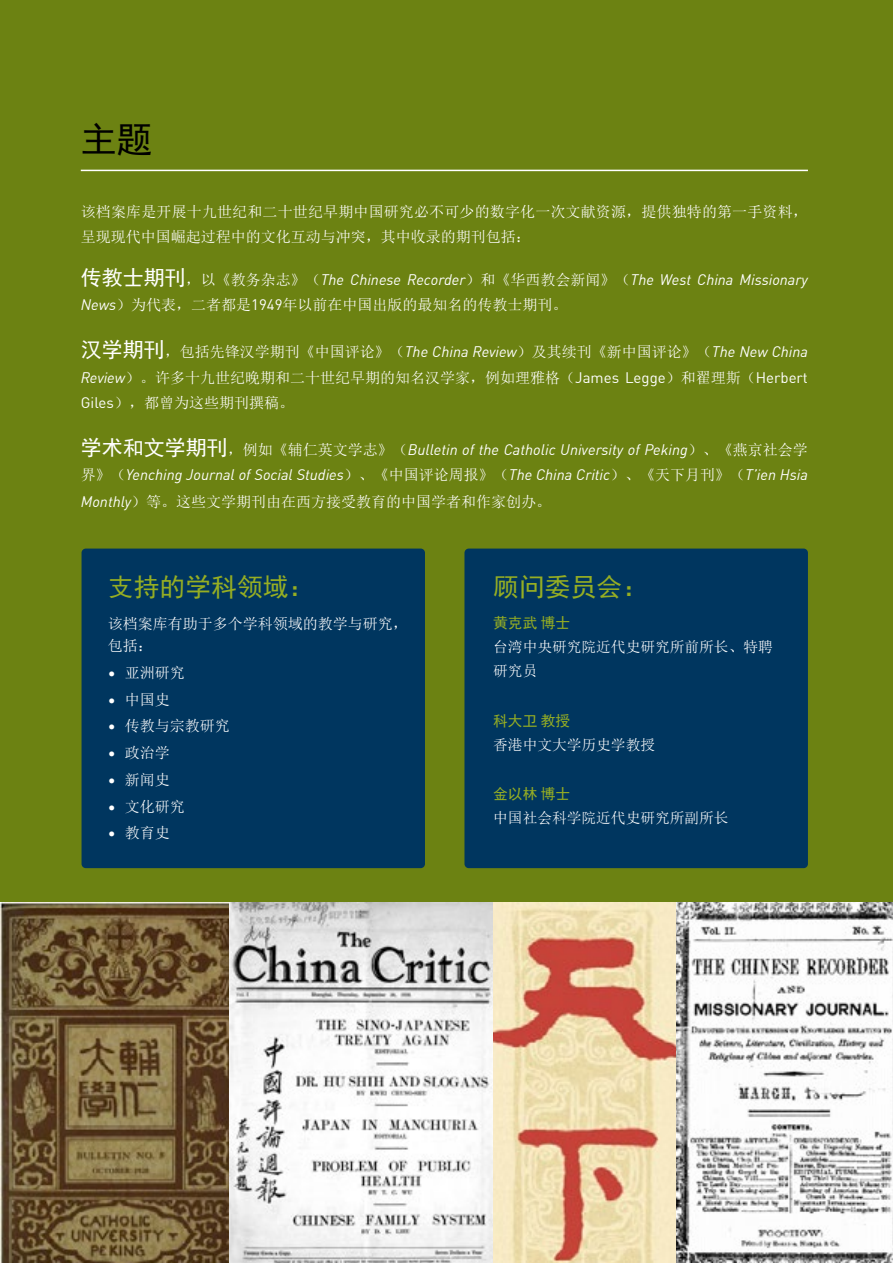
<style>
.page{position:relative;width:893px;height:1263px;background:#6c8212}
.page>*{position:absolute;margin:0;border:0;box-sizing:border-box;transform-origin:0 0}
.t1{font:36px "Sim Hei";color:#000}
.t2{font:25.8px "Sim Hei";color:#96ae23}
.t3{font:15px/25.5px "Sim Sun";color:#fff}
.t4{font:italic 15px/25.5px "DIN Offc";color:#fff}
.t5{font:14.7px/24px "Sim Sun";color:#fff}
.t6{font:14.7px "Sim Hei";color:#96ae23}
.s1{font-family:"Sim Hei";font-style:normal;font-size:21px}
.s2{font-family:"Sim Sun";font-style:normal}
.s3{font-family:"DIN Offc";font-style:italic}
.s4{font-family:"DIN Offc"}
.s5{font-family:"Sim Hei";font-size:21px}
</style>
<div class="page">
<img style="left:0;top:902px;width:230px;height:361px">
<img style="left:230px;top:902px;width:446px;height:361px">
<img style="left:676px;top:902px;width:217px;height:361px">
<div style="left:82px;top:549px;width:343px;height:319px;background:#00365f;border-radius:4px"></div>
<div style="left:464px;top:549px;width:344px;height:319px;background:#00365f;border-radius:4px"></div>
<hr style="left:81px;top:170px;width:727px;height:1px;background:#fff">
<h1 class="t1" style="left:81px;top:121px;width:73px">主题</h1>
<p class="t3" style="left:81px;top:199px;width:729px">该档案库是开展十九世纪和二十世纪早期中国研究必不可少的数字化一次文献资源，提供独特的第一手资料，呈现现代中国崛起过程中的文化互动与冲突，其中收录的期刊包括：</p>
<p class="t4" style="left:81px;top:267px;width:729px"><span class="s1">传教士期刊</span><span class="s2">，以《教务杂志》（</span>The Chinese Recorder<span class="s2">）和《华西教会新闻》（</span>The West China Missionary</p>
<p class="t3" style="left:81px;top:292px;width:488px"><span class="s3">News</span>）为代表，二者都是<span class="s4">1949</span>年以前在中国出版的最知名的传教士期刊。</p>
<p class="t3" style="left:81px;top:339px;width:729px;text-align:justify"><span class="s5">汉学期刊</span>，包括先锋汉学期刊《中国评论》（<span class="s3">The China Review</span>）及其续刊《新中国评论》（<span class="s3">The New China Review</span>）。许多十九世纪晚期和二十世纪早期的知名汉学家，例如理雅格（<span class="s4">James Legge</span>）和翟理斯（<span class="s4">Herbert Giles</span>），都曾为这些期刊撰稿。</p>
<p class="t4" style="left:81px;top:437px;width:729px"><span class="s1">学术和文学期刊</span><span class="s2">，例如《辅仁英文学志》（</span>Bulletin of the Catholic University of Peking<span class="s2">）、《燕京社会学界》（</span>Yenching Journal of Social Studies<span class="s2">）、《中国评论周报》（</span>The China Critic<span class="s2">）、《天下月刊》（</span>T’ien Hsia</p>
<p class="t3" style="left:81px;top:489px;width:472px"><span class="s3">Monthly</span>）等。这些文学期刊由在西方接受教育的中国学者和作家创办。</p>
<h2 class="t2" style="left:108px;top:574px;width:208px">支持的学科领域：</h2>
<p class="t3" style="left:108px;top:612px;width:302px;line-height:22.5px">该档案库有助于多个学科领域的教学与研究，包括：</p>
<p class="t3" style="left:108px;top:660px;width:79px"><span class="s4">•</span> 亚洲研究</p>
<p class="t3" style="left:108px;top:686px;width:64px"><span class="s4">•</span> 中国史</p>
<p class="t3" style="left:108px;top:713px;width:124px"><span class="s4">•</span> 传教与宗教研究</p>
<p class="t3" style="left:108px;top:740px;width:64px"><span class="s4">•</span> 政治学</p>
<p class="t3" style="left:108px;top:767px;width:64px"><span class="s4">•</span> 新闻史</p>
<p class="t3" style="left:108px;top:793px;width:79px"><span class="s4">•</span> 文化研究</p>
<p class="t3" style="left:108px;top:820px;width:64px"><span class="s4">•</span> 教育史</p>
<h2 class="t2" style="left:493px;top:574px;width:156px">顾问委员会：</h2>
<p class="t6" style="left:493px;top:616px;width:79px">黄克武博士</p>
<p class="t5" style="left:493px;top:635px;width:281px">台湾中央研究院近代史研究所前所长、特聘研究员</p>
<p class="t6" style="left:493px;top:713px;width:79px">科大卫教授</p>
<p class="t5" style="left:493px;top:732px;width:163px">香港中文大学历史学教授</p>
<p class="t6" style="left:493px;top:787px;width:79px">金以林博士</p>
<p class="t5" style="left:493px;top:806px;width:237px">中国社会科学院近代史研究所副所长</p>
</div>
